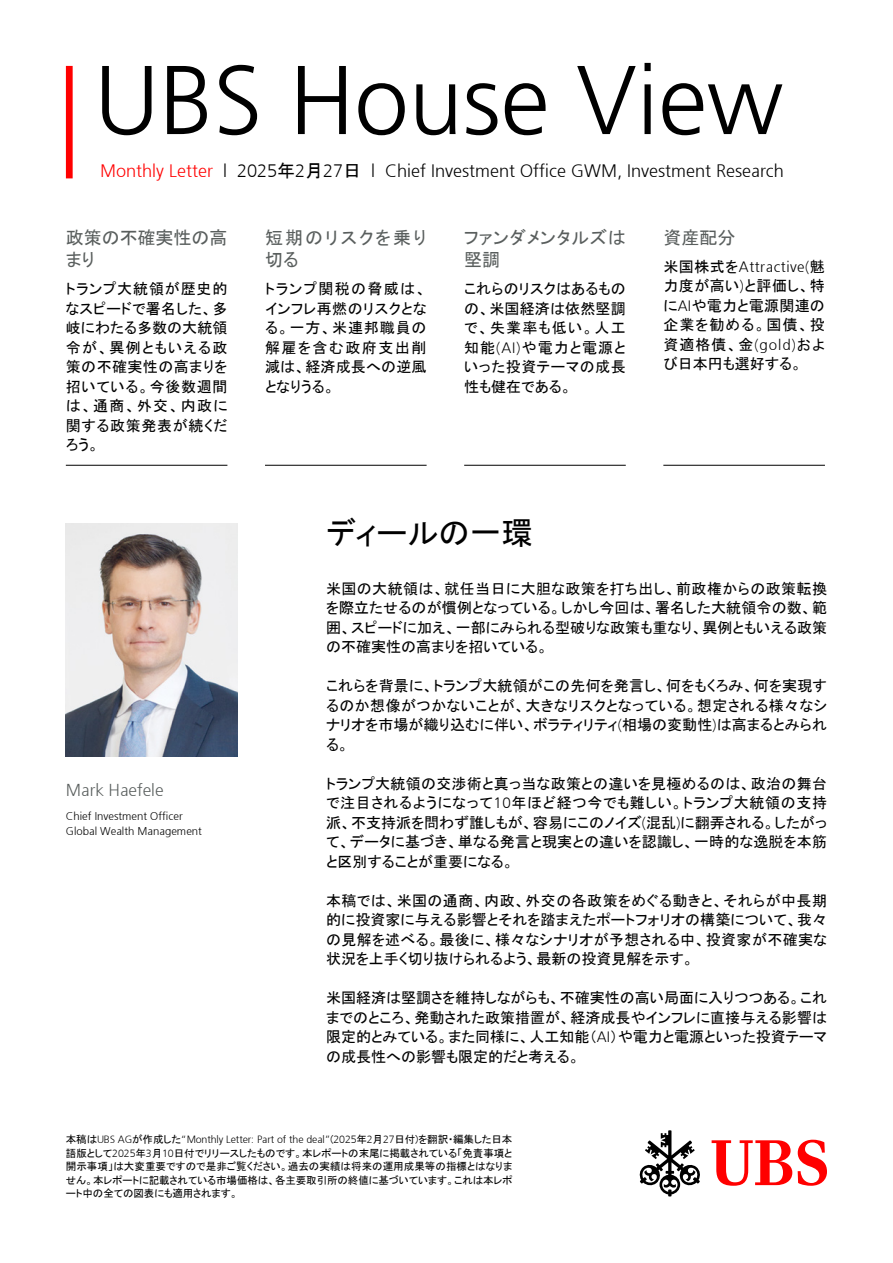
<style>
.page{position:relative;width:893px;height:1263px;background:#fff}
.page>*{position:absolute;margin:0;border:0;box-sizing:border-box;transform-origin:0 0}
.t1{font:300 97.5px "Frutiger 45";color:#000}
.CIO_Title_24_margin{font:31.5px "MS P Gothic";color:#000}
.CIO_Infoline_16-general{font:300 18px "Frutiger 45";color:#000}
.t2{font:18px/22.5px "MS P Gothic";letter-spacing:.035em;color:#595e5d}
.t3{font:18px/22.5px "MS P Gothic";letter-spacing:-.005em;color:#595e5d}
.t4{font:18px/22.5px "MS P Gothic";letter-spacing:.115em;color:#595e5d}
.CIO_Lead{font:300 17.25px "Frutiger 45";letter-spacing:-.005em;color:#595e5d}
.t5{font:15px/19.5px "MS P Gothic";letter-spacing:.01em;color:#000;text-align:justify}
.CIO_author_margin{font:300 11.25px "Frutiger 45";color:#000}
.t6{font:10.5px/13.5px "MS P Gothic";letter-spacing:-.01em;color:#000;text-align:justify}
.s1{color:#f00}
.s2{font-family:"MS P Gothic";font-weight:400}
.s3{font-family:"Frutiger 45";font-weight:300}
</style>
<div class="page">
<div style="left:66px;top:66px;width:7px;height:112px;background:#f00"></div>
<img style="left:66px;top:523px;width:171px;height:234px">
<svg style="left:712px;top:1140px;width:115px;height:46px"></svg>
<svg style="left:639px;top:1130px;width:61px;height:66px"></svg>
<hr style="left:66px;top:465px;width:161px;height:1px;background:#000">
<hr style="left:265px;top:465px;width:162px;height:1px;background:#000">
<hr style="left:464px;top:465px;width:162px;height:1px;background:#000">
<hr style="left:663px;top:465px;width:162px;height:1px;background:#000">
<p class="t1" style="left:94px;top:44px;width:690px">UBS House View</p>
<p class="CIO_Infoline_16-general" style="left:100px;top:160px;width:685px"><span class="s1">Monthly Letter</span> | 2025<span class="s2">年</span>2<span class="s2">月</span>27<span class="s2">日</span> | Chief Investment Office GWM, Investment Research</p>
<p class="t3" style="left:66px;top:226px;width:163px">政策の不確実性の高まり</p>
<p class="t5" style="left:66px;top:279px;width:163px">トランプ大統領が歴史的なスピードで署名した、多岐にわたる多数の大統領令が、異例ともいえる政策の不確実性の高まりを招いている。今後数週間は、通商、外交、内政に関する政策発表が続くだろう。</p>
<h3 class="CIO_Lead" style="left:66px;top:780px;width:99px">Mark Haefele</h3>
<p class="CIO_author_margin" style="left:66px;top:809px;width:118px">Chief Investment Officer</p>
<p class="CIO_author_margin" style="left:66px;top:824px;width:138px">Global Wealth Management</p>
<p class="t4" style="left:265px;top:226px;width:163px">短期のリスクを乗り切る</p>
<p class="t5" style="left:265px;top:279px;width:163px">トランプ関税の脅威は、インフレ再燃のリスクとなる。一方、米連邦職員の解雇を含む政府支出削減は、経済成長への逆風となりうる。</p>
<p class="t2" style="left:464px;top:226px;width:163px">ファンダメンタルズは堅調</p>
<p class="t5" style="left:464px;top:279px;width:163px">これらのリスクはあるものの、米国経済は依然堅調で、失業率も低い。人工知能<span class="s3">(AI)</span>や電力と電源といった投資テーマの成長性も健在である。</p>
<p class="t2" style="left:663px;top:226px;width:73px">資産配分</p>
<p class="t5" style="left:663px;top:256px;width:163px">米国株式を<span class="s3">Attractive(</span>魅力度が高い<span class="s3">)</span>と評価し、特に<span class="s3">AI</span>や電力と電源関連の企業を勧める。国債、投資適格債、金<span class="s3">(gold)</span>および日本円も選好する。</p>
<h2 class="CIO_Title_24_margin" style="left:326px;top:517px;width:209px">ディールの一環</h2>
<p class="t5" style="left:326px;top:579px;width:503px">米国の大統領は、就任当日に大胆な政策を打ち出し、前政権からの政策転換を際立たせるのが慣例となっている。しかし今回は、署名した大統領令の数、範囲、スピードに加え、一部にみられる型破りな政策も重なり、異例ともいえる政策の不確実性の高まりを招いている。</p>
<p class="t5" style="left:326px;top:676px;width:503px">これらを背景に、トランプ大統領がこの先何を発言し、何をもくろみ、何を実現するのか想像がつかないことが、大きなリスクとなっている。想定される様々なシナリオを市場が織り込むに伴い、ボラティリティ<span class="s3">(</span>相場の変動性<span class="s3">)</span>は高まるとみられる。</p>
<p class="t5" style="left:326px;top:774px;width:503px">トランプ大統領の交渉術と真っ当な政策との違いを見極めるのは、政治の舞台で注目されるようになって<span class="s3">10</span>年ほど経つ今でも難しい。トランプ大統領の支持派、不支持派を問わず誰しもが、容易にこのノイズ<span class="s3">(</span>混乱<span class="s3">)</span>に翻弄される。したがって、データに基づき、単なる発言と現実との違いを認識し、一時的な逸脱を本筋と区別することが重要になる。</p>
<p class="t5" style="left:326px;top:891px;width:503px">本稿では、米国の通商、内政、外交の各政策をめぐる動きと、それらが中長期的に投資家に与える影響とそれを踏まえたポートフォリオの構築について、我々の見解を述べる。最後に、様々なシナリオが予想される中、投資家が不確実な状況を上手く切り抜けられるよう、最新の投資見解を示す。</p>
<p class="t5" style="left:326px;top:988px;width:503px">米国経済は堅調さを維持しながらも、不確実性の高い局面に入りつつある。これまでのところ、発動された政策措置が、経済成長やインフレに直接与える影響は限定的とみている。また同様に、人工知能（<span class="s3">AI</span>）や電力と電源といった投資テーマの成長性への影響も限定的だと考える。</p>
<p class="t6" style="left:66px;top:1132px;width:448px">本稿は<span class="s3">UBS AG</span>が作成した<span class="s3">“Monthly Letter: Part of the deal”</span>(<span class="s3">2025</span>年<span class="s3">2</span>月<span class="s3">27</span>日付)を翻訳・編集した日本語版として<span class="s3">2025</span>年<span class="s3">3</span>月<span class="s3">10</span>日付でリリースしたものです。本レポートの末尾に掲載されている「免責事項と開示事項」は大変重要ですので是非ご覧ください。過去の実績は将来の運用成果等の指標とはなりません。本レポートに記載されている市場価格は、各主要取引所の終値に基づいています。これは本レポート中の全ての図表にも適用されます。</p>
</div>
